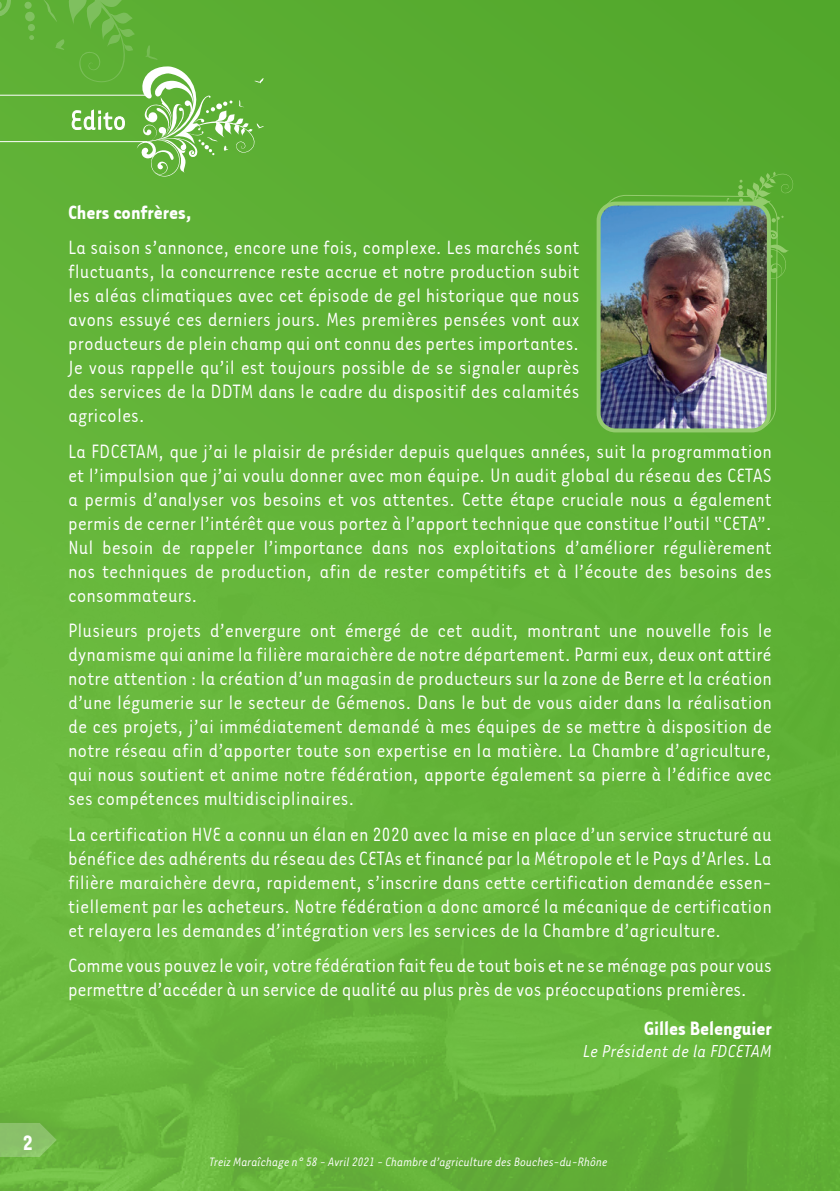
<style>
.page{position:relative;width:840px;height:1191px;background:#fff}
.page>*{position:absolute;margin:0;border:0;box-sizing:border-box;transform-origin:0 0}
.t1{font:700 24px "Tarzana Narrow";color:#fff}
.t2{font:condensed 22px/24px "Tarzana";color:#fff;text-align:justify}
.t3{font:700 22px "Tarzana Narrow";color:#fff}
.t4{font:italic 20px "Tarzana Narrow";color:#fff}
.t5{font:italic 14px "Tarzana Narrow";letter-spacing:-.01em;color:#fff}
</style>
<div class="page">
<div style="left:0;top:0;width:839px;height:1191px;background:#5db034"></div>
<img style="left:0;top:502px;width:711px;height:689px">
<svg style="left:0;top:1123px;width:57px;height:34px;background:#85bf63"></svg>
<svg style="left:0;top:0;width:264px;height:176px"></svg>
<svg style="left:692px;top:843px;width:147px;height:348px"></svg>
<svg style="left:608px;top:195px;width:168px;height:236px"></svg>
<svg style="left:679px;top:172px;width:114px;height:113px"></svg>
<img style="left:601px;top:204px;width:167px;height:226px">
<div style="left:596px;top:202px;width:174px;height:230px;border:4px solid #94cc6e;border-radius:17px"></div>
<p class="t1" style="left:22px;top:1127px;width:12px">2</p>
<p class="t3" style="left:68px;top:198px;width:125px">Chers confrères,</p>
<p class="t2" style="left:68px;top:235px;width:512px">La saison s’annonce, encore une fois, complexe. Les marchés sont fluctuants, la concurrence reste accrue et notre production subit les aléas climatiques avec cet épisode de gel historique que nous avons essuyé ces derniers jours. Mes premières pensées vont aux producteurs de plein champ qui ont connu des pertes importantes.<br>Je vous rappelle qu’il est toujours possible de se signaler auprès des services de la DDTM dans le cadre du dispositif des calamités agricoles.</p>
<p class="t2" style="left:68px;top:438px;width:705px">La FDCETAM, que j’ai le plaisir de présider depuis quelques années, suit la programmation et l’impulsion que j’ai voulu donner avec mon équipe. Un audit global du réseau des CETAS a permis d’analyser vos besoins et vos attentes. Cette étape cruciale nous a également permis de cerner l’intérêt que vous portez à l’apport technique que constitue l’outil “CETA”.<br>Nul besoin de rappeler l’importance dans nos exploitations d’améliorer régulièrement nos techniques de production, afin de rester compétitifs et à l’écoute des besoins des consommateurs.</p>
<p class="t2" style="left:68px;top:617px;width:705px">Plusieurs projets d’envergure ont émergé de cet audit, montrant une nouvelle fois le dynamisme qui anime la filière maraichère de notre département. Parmi eux, deux ont attiré notre attention : la création d’un magasin de producteurs sur la zone de Berre et la création d’une légumerie sur le secteur de Gémenos. Dans le but de vous aider dans la réalisation de ces projets, j’ai immédiatement demandé à mes équipes de se mettre à disposition de notre réseau afin d’apporter toute son expertise en la matière. La Chambre d’agriculture, qui nous soutient et anime notre fédération, apporte également sa pierre à l’édifice avec ses compétences multidisciplinaires.</p>
<p class="t2" style="left:68px;top:821px;width:705px">La certification HVE a connu un élan en 2020 avec la mise en place d’un service structuré au bénéfice des adhérents du réseau des CETAs et financé par la Métropole et le Pays d’Arles. La filière maraichère devra, rapidement, s’inscrire dans cette certification demandée essen&shy;tiellement par les acheteurs. Notre fédération a donc amorcé la mécanique de certification et relayera les demandes d’intégration vers les services de la Chambre d’agriculture.</p>
<p class="t2" style="left:68px;top:952px;width:704px">Comme vous pouvez le voir, votre fédération fait feu de tout bois et ne se ménage pas pour vous permettre d’accéder à un service de qualité au plus près de vos préoccupations premières.</p>
<p class="t3" style="left:643px;top:1014px;width:130px">Gilles Belenguier</p>
<p class="t4" style="left:583px;top:1038px;width:190px">Le Président de la FDCETAM</p>
<p class="t5" style="left:209px;top:1153px;width:400px">Treiz Maraîchage n° 58 - Avril 2021 - Chambre d’agriculture des Bouches-du-Rhône</p>
</div>
